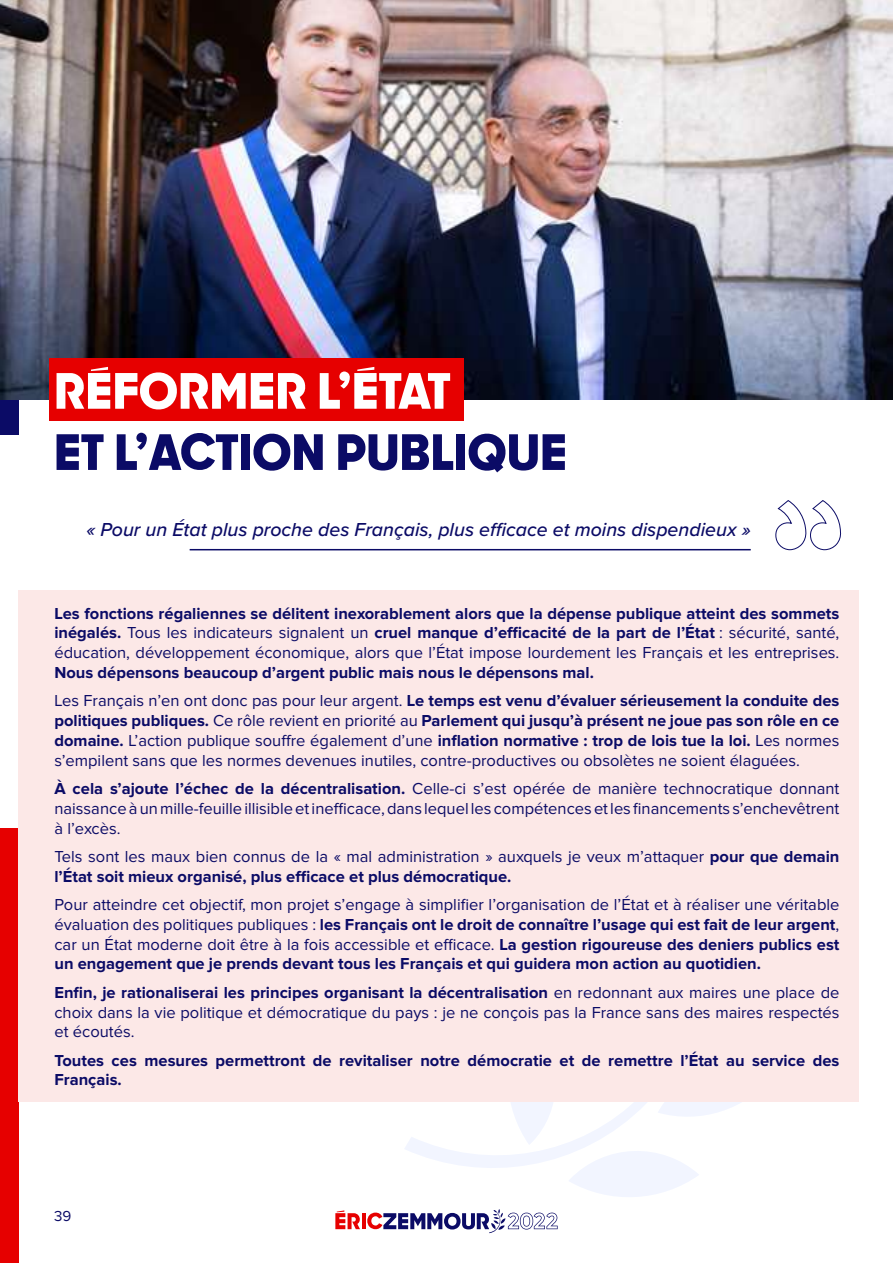
<style>
.page{position:relative;width:893px;height:1263px;background:#fff}
.page>*{position:absolute;margin:0;border:0;box-sizing:border-box;transform-origin:0 0}
.t1{font:700 51px "France 22";color:#0b0b66}
.t2{font:700 51px "France 22";color:#fff}
.t3{font:italic 500 19.5px "Proxima Nova";color:#0b0b66}
.t4{font:16.5px/19.8px "Proxima Nova";color:#0b0b66;text-align:justify}
.t5{font:700 16.5px/19.8px "Proxima Nova";color:#0b0b66}
.t6{font:15px "Proxima Nova";color:#0b0b66}
.s1{font-weight:400}
.s2{font-weight:700}
</style>
<div class="page">
<svg style="left:335px;top:1210px;width:25px;height:19px"></svg>
<hr style="left:362px;top:1213px;width:4px;height:16px;background:#e60000">
<svg style="left:367px;top:1101px;width:417px;height:132px"></svg>
<svg style="left:404px;top:1101px;width:314px;height:84px"></svg>
<div style="left:0;top:0;width:18px;height:434px;background:#0b0b66"></div>
<div style="left:0;top:829px;width:18px;height:434px;background:#e60000"></div>
<img style="left:0;top:0;width:893px;height:400px">
<div style="left:49px;top:359px;width:414px;height:62px;background:#e60000"></div>
<hr style="left:190px;top:549px;width:561px;height:1px;background:#0b0b66">
<div style="left:18px;top:590px;width:841px;height:511px;background:#fce8e7"></div>
<h1 class="t2" style="left:54px;top:367px;width:64px">RÉFORMER</h1>
<h1 class="t2" style="left:317px;top:367px;width:87px">L’ÉTAT</h1>
<h1 class="t1" style="left:54px;top:428px;width:447px">ET L’ACTION PUBLIQUE</h1>
<p class="t3" style="left:86px;top:515px;width:666px">« Pour un État plus proche des Français, plus efficace et moins dispendieux »</p>
<p class="t5" style="left:54px;top:604px;width:786px">Les fonctions régaliennes se délitent inexorablement alors que la dépense publique atteint des sommets inégalés. <span class="s1">Tous les indicateurs signalent un</span> cruel manque d’efficacité de la part de l’État <span class="s1">: sécurité, santé,</span></p>
<p class="t4" style="left:54px;top:643px;width:786px">éducation, développement économique, alors que l’État impose lourdement les Français et les entreprises.</p>
<p class="t5" style="left:54px;top:659px;width:786px;line-height:28.3px">Nous dépensons beaucoup d’argent public mais nous le dépensons mal.<br><span class="s1">Les Français n’en ont donc pas pour leur argent.</span> Le temps est venu d’évaluer sérieusement la conduite des</p>
<p class="t4" style="left:54px;top:711px;width:786px"><span class="s2">politiques publiques.</span> Ce rôle revient en priorité au <span class="s2">Parlement qui jusqu’à présent ne joue pas son rôle en ce domaine.</span> L’action publique souffre également d’une <span class="s2">inflation normative : trop de lois tue la loi.</span> Les normes s’empilent sans que les normes devenues inutiles, contre-productives ou obsolètes ne soient élaguées.</p>
<p class="t4" style="left:54px;top:779px;width:786px"><span class="s2">À cela s’ajoute l’échec de la décentralisation.</span> Celle-ci s’est opérée de manière technocratique donnant naissance à un mille-feuille illisible et inefficace, dans lequel les compétences et les financements s’enchevêtrent à l’excès.</p>
<p class="t4" style="left:54px;top:847px;width:786px">Tels sont les maux bien connus de la « mal administration » auxquels je veux m’attaquer <span class="s2">pour que demain l’État soit mieux organisé, plus efficace et plus démocratique.</span></p>
<p class="t4" style="left:54px;top:895px;width:786px">Pour atteindre cet objectif, mon projet s’engage à simplifier l’organisation de l’État et à réaliser une véritable évaluation des politiques publiques : <span class="s2">les Français ont le droit de connaître l’usage qui est fait de leur argent</span>, car un État moderne doit être à la fois accessible et efficace. <span class="s2">La gestion rigoureuse des deniers publics est un engagement que je prends devant tous les Français et qui guidera mon action au quotidien.</span></p>
<p class="t4" style="left:54px;top:983px;width:786px"><span class="s2">Enfin, je rationaliserai les principes organisant la décentralisation</span> en redonnant aux maires une place de choix dans la vie politique et démocratique du pays : je ne conçois pas la France sans des maires respectés et écoutés.</p>
<p class="t5" style="left:54px;top:1051px;width:786px">Toutes ces mesures permettront de revitaliser notre démocratie et de remettre l’État au service des<br>Français.</p>
<p class="t6" style="left:54px;top:1209px;width:19px">39</p>
</div>
